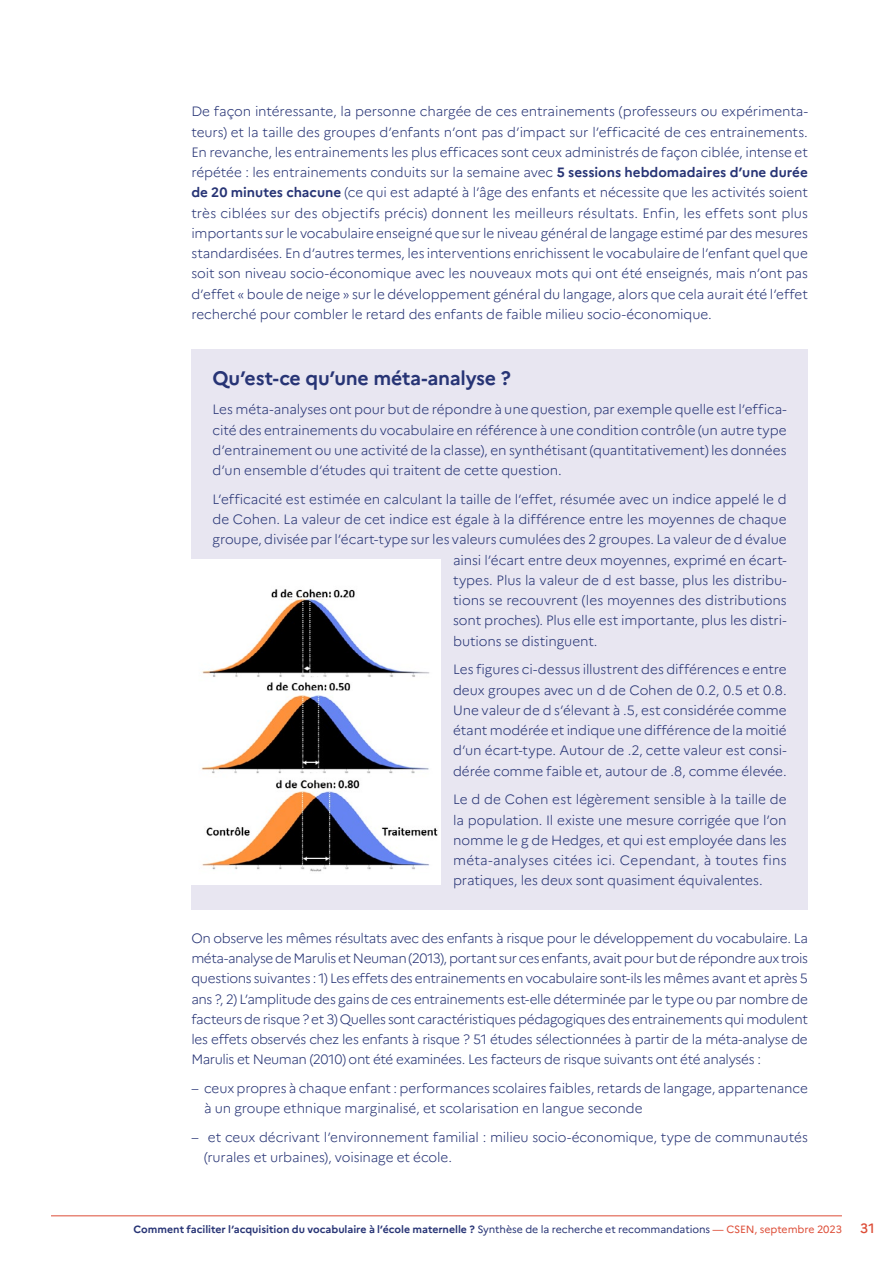
<style>
.page{position:relative;width:893px;height:1263px;background:#fff}
.page>*{position:absolute;margin:0;border:0;box-sizing:border-box;transform-origin:0 0}
.t1{font:700 19.5px "Marianne";letter-spacing:-.015em;color:#273475}
.t2{font:300 13.5px/20.2px "Marianne";letter-spacing:-.01em;color:#273475;text-align:justify}
.t3{font:500 13.5px "Marianne";color:#dd4d37}
.t4{font:700 10.5px "Marianne";color:#273475}
.s1{font-weight:700}
.s2{font-weight:400}
.s3{font-weight:400;color:#dd4d37}
</style>
<div class="page">
<hr style="left:51px;top:1215px;width:791px;height:1px;background:#dd4d37">
<div style="left:191px;top:350px;width:617px;height:62px;background:#e8e6f1"></div>
<div style="left:191px;top:383px;width:617px;height:117px;background:#e8e6f1"></div>
<div style="left:191px;top:472px;width:617px;height:198px;background:#e8e6f1"></div>
<div style="left:191px;top:643px;width:617px;height:157px;background:#e8e6f1"></div>
<div style="left:191px;top:773px;width:617px;height:137px;background:#e8e6f1"></div>
<img style="left:191px;top:559px;width:249px;height:325px">
<p class="t2" style="left:191px;top:101px;width:618px">De façon intéressante, la personne chargée de ces entrainements (professeurs ou expérimenta&shy;teurs) et la taille des groupes d’enfants n’ont pas d’impact sur l’efficacité de ces entrainements.<br>En revanche, les entrainements les plus efficaces sont ceux administrés de façon ciblée, intense et répétée : les entrainements conduits sur la semaine avec <span class="s1">5 sessions hebdomadaires d’une durée de 20 minutes chacune</span> (ce qui est adapté à l’âge des enfants et nécessite que les activités soient très ciblées sur des objectifs précis) donnent les meilleurs résultats. Enfin, les effets sont plus importants sur le vocabulaire enseigné que sur le niveau général de langage estimé par des mesures standardisées. En d’autres termes, les interventions enrichissent le vocabulaire de l’enfant quel que soit son niveau socio-économique avec les nouveaux mots qui ont été enseignés, mais n’ont pas d’effet « boule de neige » sur le développement général du langage, alors que cela aurait été l’effet recherché pour combler le retard des enfants de faible milieu socio-économique.</p>
<h1 class="t1" style="left:213px;top:367px;width:300px">Qu’est-ce qu’une méta-analyse ?</h1>
<p class="t2" style="left:213px;top:399px;width:576px">Les méta-analyses ont pour but de répondre à une question, par exemple quelle est l’effica&shy;cité des entrainements du vocabulaire en référence à une condition contrôle (un autre type d’entrainement ou une activité de la classe), en synthétisant (quantitativement) les données d’un ensemble d’études qui traitent de cette question.</p>
<p class="t2" style="left:213px;top:489px;width:575px">L’efficacité est estimée en calculant la taille de l’effet, résumée avec un indice appelé le d</p>
<p class="t2" style="left:213px;top:509px;width:575px">de Cohen. La valeur de cet indice est égale à la différence entre les moyennes de chaque</p>
<p class="t2" style="left:213px;top:529px;width:576px">groupe, divisée par l’écart-type sur les valeurs cumulées des 2 groupes. La valeur de d évalue</p>
<p class="t2" style="left:453px;top:549px;width:335px">ainsi l’écart entre deux moyennes, exprimé en écart-</p>
<p class="t2" style="left:453px;top:570px;width:335px">types. Plus la valeur de d est basse, plus les distribu-</p>
<p class="t2" style="left:453px;top:590px;width:335px">tions se recouvrent (les moyennes des distributions</p>
<p class="t2" style="left:453px;top:610px;width:335px">sont proches). Plus elle est importante, plus les distri-</p>
<p class="t2" style="left:453px;top:630px;width:146px">butions se distinguent.</p>
<p class="t2" style="left:453px;top:659px;width:335px">Les figures ci-dessus illustrent des différences e entre deux groupes avec un d de Cohen de 0.2, 0.5 et 0.8.<br>Une valeur de d s’élevant à .5, est considérée comme étant modérée et indique une différence de la moitié d’un écart-type. Autour de .2, cette valeur est consi&shy;dérée comme faible et, autour de .8, comme élevée.</p>
<p class="t2" style="left:453px;top:789px;width:335px">Le d de Cohen est légèrement sensible à la taille de la population. Il existe une mesure corrigée que l’on nomme le g de Hedges, et qui est employée dans les méta-analyses citées ici. Cependant, à toutes fins pratiques, les deux sont quasiment équivalentes.</p>
<p class="t2" style="left:191px;top:928px;width:618px">On observe les mêmes résultats avec des enfants à risque pour le développement du vocabulaire. La méta-analyse de Marulis et Neuman (2013), portant sur ces enfants, avait pour but de répondre aux trois questions suivantes : 1) Les effets des entrainements en vocabulaire sont-ils les mêmes avant et après 5 ans ?, 2) L’amplitude des gains de ces entrainements est-elle déterminée par le type ou par nombre de facteurs de risque ? et 3) Quelles sont caractéristiques pédagogiques des entrainements qui modulent les effets observés chez les enfants à risque ? 51 études sélectionnées à partir de la méta-analyse de Marulis et Neuman (2010) ont été examinées. Les facteurs de risque suivants ont été analysés :</p>
<p class="t2" style="left:204px;top:1078px;width:605px;text-indent:-13px">– ceux propres à chaque enfant : performances scolaires faibles, retards de langage, appartenance à un groupe ethnique marginalisé, et scolarisation en langue seconde</p>
<p class="t2" style="left:204px;top:1127px;width:605px;text-indent:-13px">– et ceux décrivant l’environnement familial : milieu socio-économique, type de communautés (rurales et urbaines), voisinage et école.</p>
<p class="t4" style="left:134px;top:1223px;width:710px">Comment faciliter l’acquisition du vocabulaire à l’école maternelle ? <span class="s2">Synthèse de la recherche et recommandations</span> <span class="s3">— CSEN, septembre 2023</span></p>
<p class="t3" style="left:860px;top:1220px;width:16px">31</p>
</div>
